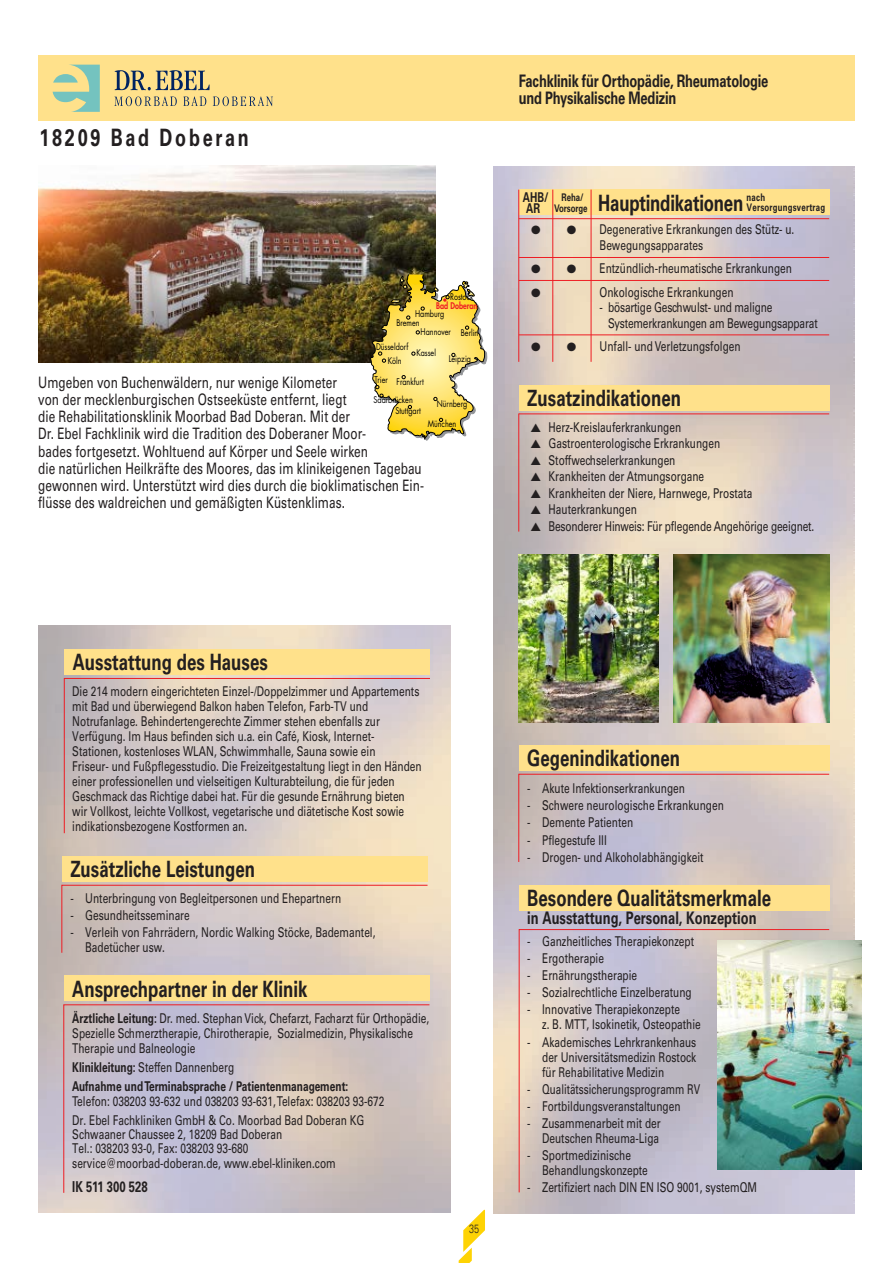
<style>
.page{position:relative;width:893px;height:1263px;background:#fff}
.page>*{position:absolute;margin:0;border:0;box-sizing:border-box;transform-origin:0 0}
.t1{font:700 24px "Univers LT Std";letter-spacing:.15em;color:#231f20;scale:.75 1}
.t2{font:700 22.5px "Univers LT Std";color:#231f20;scale:.75 1}
.t3{font:700 17.25px/17.2px "Univers LT Std";letter-spacing:-.01em;color:#231f20;scale:.75 1}
.t4{font:15.75px/17.2px "Univers LT Std";letter-spacing:.005em;color:#231f20;scale:.75 1}
.t5{font:700 15px "Univers LT Std";color:#231f20;scale:.75 1}
.t6{font:13.5px/15px "Univers LT Std";color:#231f20;scale:.75 1}
.t7{font:700 13.5px/19.2px "Univers LT Std";color:#231f20;scale:.75 1}
.t8{font:13.5px "Univers LT Std";color:#231f20;scale:.73 1}
.t9{font:300 12px "Univers LT Std";color:#231f20;scale:.75 1}
.t10{font:12px "Zapf Dingbats ITC";color:#231f20}
.t11{font:700 10.5px/10.5px "Univers LT Std";letter-spacing:.025em;color:#231f20;scale:.75 1}
.t12{font:700 10.5px/11.2px "Univers LT Std";color:#231f20;text-align:center;scale:.75 1}
.t13{font:9px "Futura";color:#000;scale:.8 1}
.t14{font:800 9px "Futura";color:#ee1d23;scale:.8 1}
.s1{font-weight:700}
.s2{font-weight:400}
</style>
<div class="page">
<img style="left:493px;top:167px;width:362px;height:1047px">
<svg style="left:459px;top:1210px;width:26px;height:53px"></svg>
<div style="left:38px;top:55px;width:817px;height:66px;background:#ffe18b"></div>
<div style="left:64px;top:649px;width:366px;height:26px;background:#ffe18b"></div>
<svg style="left:64px;top:678px;width:367px;height:156px;background:#d8cbc6"></svg>
<div style="left:62px;top:856px;width:366px;height:26px;background:#ffe18b"></div>
<svg style="left:61px;top:884px;width:367px;height:69px;background:#d7c6bf"></svg>
<div style="left:519px;top:745px;width:310px;height:26px;background:#ffe18b"></div>
<svg style="left:518px;top:773px;width:312px;height:90px;background:#cbbec4"></svg>
<div style="left:64px;top:976px;width:365px;height:25px;background:#ffe18b"></div>
<svg style="left:63px;top:1004px;width:367px;height:189px;background:#cabfc6"></svg>
<div style="left:519px;top:385px;width:310px;height:25px;background:#ffe18b"></div>
<hr style="left:519px;top:413px;width:310px;height:1px;background:#ee1d23">
<hr style="left:518px;top:413px;width:1px;height:119px;background:#ee1d23">
<div style="left:519px;top:885px;width:310px;height:25px;background:#ffe18b"></div>
<svg style="left:518px;top:929px;width:312px;height:264px;background:#c7bec7"></svg>
<img style="left:718px;top:940px;width:144px;height:229px">
<img style="left:38px;top:166px;width:398px;height:196px">
<svg style="left:370px;top:274px;width:117px;height:166px"></svg>
<svg style="left:114px;top:96px;width:63px;height:10px"></svg>
<svg style="left:183px;top:96px;width:23px;height:10px"></svg>
<svg style="left:213px;top:96px;width:60px;height:10px"></svg>
<svg style="left:53px;top:65px;width:47px;height:47px"></svg>
<svg style="left:115px;top:70px;width:95px;height:20px"></svg>
<img style="left:674px;top:554px;width:155px;height:168px">
<img style="left:519px;top:554px;width:140px;height:168px">
<div style="left:519px;top:190px;width:310px;height:25px;background:#ffe18b"></div>
<hr style="left:519px;top:218px;width:310px;height:1px;background:#ee1d23">
<hr style="left:519px;top:257px;width:310px;height:1px;background:#ee1d23">
<hr style="left:519px;top:280px;width:310px;height:1px;background:#ee1d23">
<hr style="left:519px;top:334px;width:310px;height:1px;background:#ee1d23">
<hr style="left:518px;top:190px;width:1px;height:172px;background:#ee1d23">
<hr style="left:552px;top:190px;width:1px;height:172px;background:#ee1d23">
<hr style="left:591px;top:190px;width:1px;height:172px;background:#ee1d23">
<svg style="left:527px;top:226px;width:49px;height:9px"></svg>
<svg style="left:527px;top:265px;width:49px;height:9px"></svg>
<svg style="left:527px;top:343px;width:49px;height:9px"></svg>
<h1 class="t1" style="left:40px;top:124px;width:281px">18209 Bad Doberan</h1>
<p class="t13" style="left:450px;top:291px;width:31px">Rostock</p>
<p class="t14" style="left:436px;top:300px;width:53px">Bad Doberan</p>
<p class="t13" style="left:415px;top:308px;width:38px">Hamburg</p>
<p class="t13" style="left:396px;top:317px;width:31px">Bremen</p>
<p class="t13" style="left:376px;top:341px;width:42px">Düsseldorf</p>
<p class="t13" style="left:388px;top:355px;width:19px">Köln</p>
<p class="t13" style="left:421px;top:326px;width:74px">Hannover Berlin</p>
<p class="t13" style="left:416px;top:347px;width:26px">Kassel</p>
<p class="t13" style="left:449px;top:353px;width:29px">Leipzig</p>
<p class="t4" style="left:38px;top:374px;width:516px">Umgeben von Buchenwäldern, nur wenige Kilometer<br>von der mecklenburgischen Ostseeküste entfernt, liegt<br>die Rehabilitationsklinik Moorbad Bad Doberan. Mit der<br>Dr. Ebel Fachklinik wird die Tradition des Doberaner Moor-<br>bades fortgesetzt. Wohltuend auf Körper und Seele wirken<br>die natürlichen Heilkräfte des Moores, das im klinikeigenen Tagebau gewonnen wird. Unterstützt wird dies durch die bioklimatischen Ein&shy;flüsse des waldreichen und gemäßigten Küstenklimas.</p>
<p class="t13" style="left:374px;top:374px;width:18px">Trier</p>
<p class="t13" style="left:397px;top:376px;width:35px">Frankfurt</p>
<p class="t13" style="left:373px;top:394px;width:51px">Saarbrücken</p>
<p class="t13" style="left:437px;top:398px;width:40px">Nürnberg</p>
<p class="t13" style="left:395px;top:405px;width:33px">Stuttgart</p>
<p class="t13" style="left:428px;top:418px;width:37px">München</p>
<p class="t3" style="left:519px;top:72px;width:334px">Fachklinik für Orthopädie, Rheumatologie und Physikalische Medizin</p>
<p class="t7" style="left:523px;top:191px;width:36px;line-height:11.2px">AHB/<br>AR</p>
<p class="t12" style="left:554px;top:191px;width:46px">Reha/<br>Vorsorge</p>
<h2 class="t2" style="left:598px;top:190px;width:195px">Hauptindikationen</h2>
<p class="t11" style="left:747px;top:192px;width:106px">nach<br>Versorgungsvertrag</p>
<p class="t6" style="left:600px;top:222px;width:261px;line-height:15.8px">Degenerative Erkrankungen des Stütz- u.<br>Bewegungsapparates</p>
<p class="t6" style="left:600px;top:261px;width:258px">Entzündlich-rheumatische Erkrankungen</p>
<p class="t10" style="left:531px;top:287px;width:11px">●</p>
<p class="t6" style="left:600px;top:284px;width:180px">Onkologische Erkrankungen</p>
<p class="t6" style="left:608px;top:300px;width:281px;line-height:15.8px;text-indent:-9px">- bösartige Geschwulst- und maligne<br>Systemerkrankungen am Bewegungsapparat</p>
<p class="t6" style="left:600px;top:339px;width:190px">Unfall- und Verletzungsfolgen</p>
<h2 class="t2" style="left:527px;top:385px;width:207px">Zusatzindikationen</h2>
<p class="t6" style="left:530px;top:420px;width:203px">▲ Herz-Kreislauferkrankungen</p>
<p class="t6" style="left:530px;top:436px;width:254px">▲ Gastroenterologische Erkrankungen</p>
<p class="t6" style="left:530px;top:453px;width:195px">▲ Stoffwechselerkrankungen</p>
<p class="t6" style="left:530px;top:469px;width:233px">▲ Krankheiten der Atmungsorgane</p>
<p class="t6" style="left:530px;top:486px;width:297px">▲ Krankheiten der Niere, Harnwege, Prostata</p>
<p class="t6" style="left:530px;top:502px;width:143px">▲ Hauterkrankungen</p>
<p class="t6" style="left:530px;top:519px;width:380px">▲ Besonderer Hinweis: Für pflegende Angehörige geeignet.</p>
<h2 class="t2" style="left:73px;top:649px;width:262px">Ausstattung des Hauses</h2>
<p class="t6" style="left:72px;top:684px;width:467px">Die 214 modern eingerichteten Einzel-/Doppelzimmer und Appartements mit Bad und überwiegend Balkon haben Telefon, Farb-TV und Notrufanlage. Behindertengerechte Zimmer stehen ebenfalls zur Verfügung. Im Haus befinden sich u.a. ein Café, Kiosk, Internet-Stationen, kostenloses WLAN, Schwimmhalle, Sauna sowie ein<br>Friseur- und Fußpflegesstudio. Die Freizeitgestaltung liegt in den Händen einer professionellen und vielseitigen Kulturabteilung, die für jeden Geschmack das Richtige dabei hat. Für die gesunde Ernährung bieten wir Vollkost, leichte Vollkost, vegetarische und diätetische Kost sowie indikationsbezogene Kostformen an.</p>
<h2 class="t2" style="left:70px;top:856px;width:248px">Zusätzliche Leistungen</h2>
<p class="t6" style="left:70px;top:891px;width:363px">- Unterbringung von Begleitpersonen und Ehepartnern</p>
<p class="t6" style="left:70px;top:908px;width:161px">- Gesundheitsseminare</p>
<p class="t6" style="left:85px;top:925px;width:389px;text-indent:-15px">- Verleih von Fahrrädern, Nordic Walking Stöcke, Bademantel,<br>Badetücher usw.</p>
<h2 class="t2" style="left:72px;top:975px;width:315px">Ansprechpartner in der Klinik</h2>
<p class="t6" style="left:72px;top:1010px;width:477px"><span class="s1">Ärztliche Leitung:</span> Dr. med. Stephan Vick, Chefarzt, Facharzt für Orthopädie,<br>Spezielle Schmerztherapie, Chirotherapie, Sozialmedizin, Physikalische<br>Therapie und Balneologie</p>
<p class="t7" style="left:72px;top:1058px;width:370px">Klinikleitung: <span class="s2">Steffen Dannenberg<br></span>Aufnahme und Terminabsprache / Patientenmanagement:</p>
<p class="t6" style="left:72px;top:1092px;width:418px;line-height:18.5px">Telefon: 038203 93-632 und 038203 93-631, Telefax: 038203 93-672<br>Dr. Ebel Fachkliniken GmbH &amp; Co. Moorbad Bad Doberan KG</p>
<p class="t6" style="left:72px;top:1127px;width:353px;line-height:14.2px">Schwaaner Chaussee 2, 18209 Bad Doberan<br>Tel.: 038203 93-0, Fax: 038203 93-680 service@moorbad-doberan.de, www.ebel-kliniken.com</p>
<p class="t5" style="left:72px;top:1178px;width:102px">IK 511 300 528</p>
<p class="t9" style="left:469px;top:1222px;width:15px">35</p>
<h2 class="t2" style="left:527px;top:745px;width:205px">Gegenindikationen</h2>
<p class="t6" style="left:527px;top:781px;width:212px">- Akute Infektionserkrankungen</p>
<p class="t6" style="left:527px;top:798px;width:264px">- Schwere neurologische Erkrankungen</p>
<p class="t6" style="left:527px;top:815px;width:143px">- Demente Patienten</p>
<p class="t6" style="left:527px;top:832px;width:108px">- Pflegestufe III</p>
<p class="t6" style="left:527px;top:849px;width:237px">- Drogen- und Alkoholabhängigkeit</p>
<h2 class="t2" style="left:527px;top:885px;width:327px">Besondere Qualitätsmerkmale</h2>
<p class="t3" style="left:527px;top:909px;width:307px">in Ausstattung, Personal, Konzeption</p>
<p class="t6" style="left:527px;top:934px;width:224px">- Ganzheitliches Therapiekonzept</p>
<p class="t6" style="left:527px;top:951px;width:104px">- Ergotherapie</p>
<p class="t6" style="left:527px;top:968px;width:148px">- Ernährungstherapie</p>
<p class="t6" style="left:527px;top:985px;width:221px">- Sozialrechtliche Einzelberatung</p>
<p class="t6" style="left:542px;top:1002px;width:213px;text-indent:-15px">- Innovative Therapiekonzepte<br>z. B. MTT, Isokinetik, Osteopathie</p>
<p class="t6" style="left:542px;top:1034px;width:207px;text-align:justify;text-indent:-15px">- Akademisches Lehrkrankenhaus der Universitätsmedizin Rostock für Rehabilitative Medizin</p>
<p class="t8" style="left:527px;top:1081px;width:239px">- Qualitätssicherungsprogramm RV</p>
<p class="t6" style="left:527px;top:1098px;width:206px">- Fortbildungsveranstaltungen</p>
<p class="t6" style="left:527px;top:1116px;width:180px;text-align:right">- Zusammenarbeit mit der<br>Deutschen Rheuma-Liga</p>
<p class="t6" style="left:542px;top:1148px;width:143px;text-indent:-15px">- Sportmedizinische<br>Behandlungskonzepte</p>
<p class="t6" style="left:527px;top:1180px;width:308px">- Zertifiziert nach DIN EN ISO 9001, systemQM</p>
</div>
